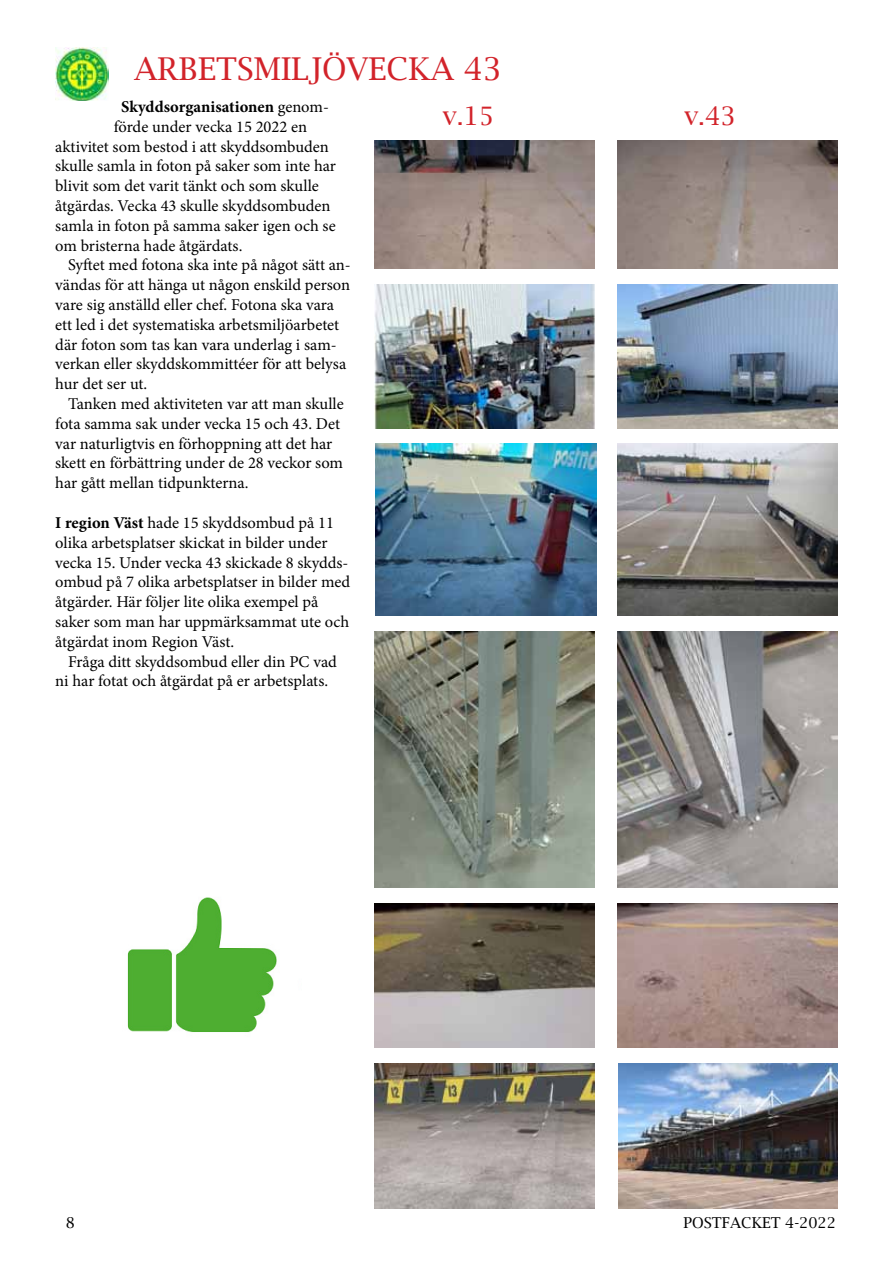
<style>
.page{position:relative;width:893px;height:1263px;background:#fff}
.page>*{position:absolute;margin:0;border:0;box-sizing:border-box;transform-origin:0 0}
.t1{font:31.5px "Lucida Bright";color:#d2232a}
.t2{font:25.5px "Lucida Bright";color:#d2232a}
.t3{font:16.5px/19.8px "Minion Pro";letter-spacing:-.005em;color:#000}
.t4{font:700 16.5px "Minion Pro";color:#000}
.t5{font:15px "Lucida Bright";color:#000}
.s1{font-weight:400}
.s2{font-weight:700}
</style>
<div class="page">
<img style="left:55px;top:48px;width:54px;height:53px">
<img style="left:617px;top:140px;width:220px;height:129px">
<img style="left:617px;top:285px;width:221px;height:144px">
<img style="left:617px;top:444px;width:221px;height:171px">
<img style="left:617px;top:632px;width:221px;height:256px">
<img style="left:617px;top:903px;width:221px;height:144px">
<img style="left:618px;top:1064px;width:220px;height:144px">
<img style="left:374px;top:1064px;width:221px;height:144px">
<img style="left:374px;top:903px;width:221px;height:145px">
<img style="left:374px;top:632px;width:220px;height:256px">
<img style="left:376px;top:444px;width:220px;height:171px">
<img style="left:374px;top:285px;width:221px;height:144px">
<img style="left:374px;top:140px;width:221px;height:129px">
<img style="left:127px;top:897px;width:150px;height:135px">
<h1 class="t1" style="left:134px;top:50px;width:369px">ARBETSMILJÖVECKA 43</h1>
<p class="t4" style="left:121px;top:95px;width:209px">Skyddsorganisationen <span class="s1">genom-</span></p>
<p class="t3" style="left:114px;top:117px;width:195px">förde under vecka 15 2022 en</p>
<p class="t3" style="left:55px;top:137px;width:275px">aktivitet som bestod i att skyddsombuden</p>
<p class="t3" style="left:55px;top:156px;width:282px">skulle samla in foton på saker som inte har</p>
<p class="t3" style="left:55px;top:176px;width:265px">blivit som det varit tänkt och som skulle</p>
<p class="t3" style="left:55px;top:196px;width:277px">åtgärdas. Vecka 43 skulle skyddsombuden</p>
<p class="t3" style="left:55px;top:216px;width:282px">samla in foton på samma saker igen och se</p>
<p class="t3" style="left:55px;top:236px;width:189px">om bristerna hade åtgärdats.</p>
<p class="t3" style="left:68px;top:255px;width:284px">Syftet med fotona ska inte på något sätt an-</p>
<p class="t3" style="left:55px;top:275px;width:296px">vändas för att hänga ut någon enskild person</p>
<p class="t3" style="left:55px;top:295px;width:280px">vare sig anställd eller chef. Fotona ska vara</p>
<p class="t3" style="left:55px;top:315px;width:286px">ett led i det systematiska arbetsmiljöarbetet</p>
<p class="t3" style="left:55px;top:335px;width:283px">där foton som tas kan vara underlag i sam-</p>
<p class="t3" style="left:55px;top:354px;width:292px">verkan eller skyddskommittéer för att belysa</p>
<p class="t3" style="left:55px;top:374px;width:94px">hur det ser ut.</p>
<p class="t3" style="left:68px;top:394px;width:277px">Tanken med aktiviteten var att man skulle</p>
<p class="t3" style="left:55px;top:414px;width:286px">fota samma sak under vecka 15 och 43. Det</p>
<p class="t3" style="left:55px;top:434px;width:279px">var naturligtvis en förhoppning att det har</p>
<p class="t3" style="left:55px;top:453px;width:289px">skett en förbättring under de 28 veckor som</p>
<p class="t3" style="left:55px;top:473px;width:195px">har gått mellan tidpunkterna.</p>
<p class="t3" style="left:55px;top:513px;width:296px"><span class="s2">I region Väst</span> hade 15 skyddsombud på 11 olika arbetsplatser skickat in bilder under vecka 15. Under vecka 43 skickade 8 skydds&shy;ombud på 7 olika arbetsplatser in bilder med åtgärder. Här följer lite olika exempel på saker som man har uppmärksammat ute och åtgärdat inom Region Väst.</p>
<p class="t3" style="left:55px;top:651px;width:283px;text-indent:13px">Fråga ditt skyddsombud eller din PC vad ni har fotat och åtgärdat på er arbetsplats.</p>
<h2 class="t2" style="left:443px;top:102px;width:53px">v.15</h2>
<h2 class="t2" style="left:684px;top:102px;width:53px">v.43</h2>
<p class="t5" style="left:66px;top:1214px;width:11px">8</p>
<p class="t5" style="left:684px;top:1214px;width:154px">POSTFACKET 4-2022</p>
</div>
